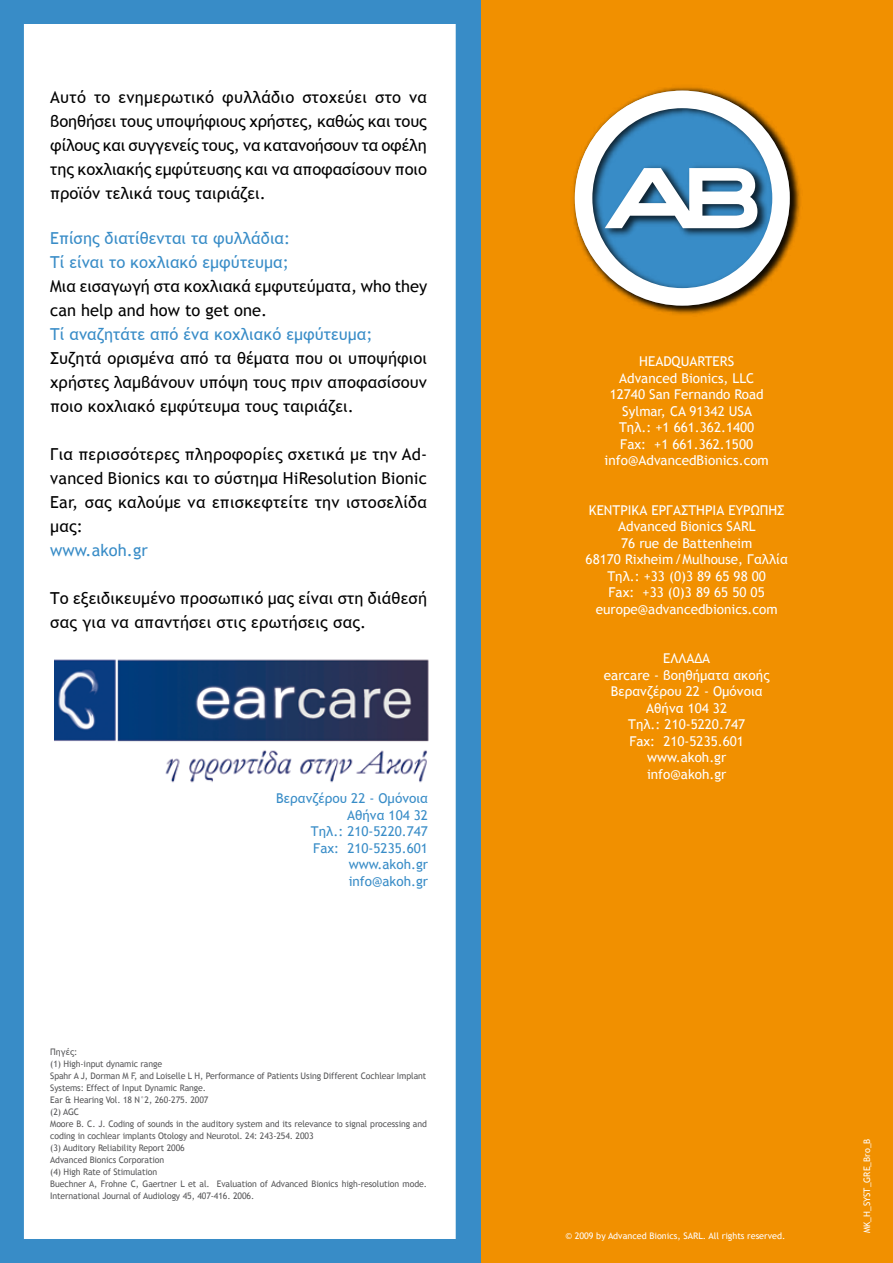
<style>
.page{position:relative;width:893px;height:1263px;background:#fff}
.page>*{position:absolute;margin:0;border:0;box-sizing:border-box;transform-origin:0 0}
.t1{font:16.5px/24px "Trebuchet MS";color:#000;text-align:justify}
.t2{font:16.5px/24px "Trebuchet MS";color:#388cc7}
.t3{font:13.5px/16.5px "Trebuchet MS";color:#fff;text-align:center}
.t4{font:13.5px/16.5px "Trebuchet MS";color:#388cc7;text-align:right}
.t5{font:9px/12px "Trebuchet MS";letter-spacing:-.01em;color:#58585a}
.t6{font:9px "Trebuchet MS";color:#fff}
</style>
<div class="page">
<div style="left:465px;top:0;width:428px;height:1263px;background:#f19000"></div>
<div style="left:0;top:0;width:480px;height:1263px;border:24px solid #388cc7"></div>
<img style="left:54px;top:659px;width:374px;height:124px">
<img style="left:573px;top:87px;width:228px;height:228px">
<svg style="left:575px;top:91px;width:215px;height:215px"></svg>
<p class="t1" style="left:50px;top:85px;width:378px">Αυτό το ενημερωτικό φυλλάδιο στοχεύει στο να βοηθήσει τους υποψήφιους χρήστες, καθώς και τους φίλους και συγγενείς τους, να κατανοήσουν τα οφέλη της κοχλιακής εμφύτευσης και να αποφασίσουν ποιο προϊόν τελικά τους ταιριάζει.</p>
<p class="t2" style="left:50px;top:226px;width:241px">Επίσης διατίθενται τα φυλλάδια:<br>Τί είναι το κοχλιακό εμφύτευμα;</p>
<p class="t1" style="left:50px;top:274px;width:378px">Μια εισαγωγή στα κοχλιακά εμφυτεύματα, who they can help and how to get one.</p>
<p class="t2" style="left:50px;top:322px;width:324px">Τί αναζητάτε από ένα κοχλιακό εμφύτευμα;</p>
<p class="t1" style="left:50px;top:346px;width:378px">Συζητά ορισμένα από τα θέματα που οι υποψήφιοι χρήστες λαμβάνουν υπόψη τους πριν αποφασίσουν ποιο κοχλιακό εμφύτευμα τους ταιριάζει.</p>
<p class="t1" style="left:50px;top:442px;width:378px">Για περισσότερες πληροφορίες σχετικά με την Ad&shy;vanced Bionics και το σύστημα HiResolution Bionic Ear, σας καλούμε να επισκεφτείτε την ιστοσελίδα μας:</p>
<p class="t2" style="left:50px;top:538px;width:99px">www.akoh.gr</p>
<p class="t1" style="left:50px;top:586px;width:378px">Το εξειδικευμένο προσωπικό μας είναι στη διάθεσή σας για να απαντήσει στις ερωτήσεις σας.</p>
<p class="t4" style="left:276px;top:790px;width:153px">Βερανζέρου 22 - Ομόνοια<br>Αθήνα 104 32<br>Tηλ.: 210-5220.747<br>Fax: 210-5235.601 www.akoh.gr info@akoh.gr</p>
<p class="t5" style="left:50px;top:1046px;width:378px">Πηγές:<br>(1) High-input dynamic range<br>Spahr A J, Dorman M F, and Loiselle L H, Performance of Patients Using Different Cochlear I mplant Systems: Effect of I nput Dynamic Range.<br>Ear &amp; Hearing Vol. 18 N°2, 260-275. 2007<br>(2) AGC<br>Moore B. C. J. Coding of sounds in the auditory system and its relevance to signal processing and coding in cochlear implants Otology and Neurotol. 24: 243-254. 2003<br>(3) Auditory Reliability Report 2006<br>Advanced Bionics Corporation<br>(4) High Rate of Stimulation<br>Buechner A, Frohne C, Gaertner L et al. Evaluation of Advanced Bionics high-resolution mode.<br>I nternational Journal of Audiology 45, 407-416. 2006.</p>
<p class="t3" style="left:639px;top:353px;width:95px">HEADQUARTERS</p>
<p class="t3" style="left:619px;top:370px;width:122px">Advanced Bionics, LLC</p>
<p class="t3" style="left:610px;top:386px;width:156px">12740 San Fernando Road</p>
<p class="t3" style="left:622px;top:403px;width:131px">Sylmar, CA 91342 USA</p>
<p class="t3" style="left:619px;top:419px;width:137px">Tηλ.: +1 661.362.1400</p>
<p class="t3" style="left:620px;top:436px;width:134px">Fax: +1 661.362.1500</p>
<p class="t3" style="left:605px;top:452px;width:166px">info@AdvancedBionics.com</p>
<p class="t3" style="left:589px;top:502px;width:79px">Κεντρικά Εργαστήρ</p>
<p class="t3" style="left:713px;top:502px;width:33px">ια Ευρώπης</p>
<p class="t3" style="left:618px;top:518px;width:138px">Advanced Bionics SARL</p>
<p class="t3" style="left:621px;top:535px;width:133px">76 rue de Battenheim</p>
<p class="t3" style="left:586px;top:551px;width:204px">68170 Rixheim/Mulhouse, Γαλλία</p>
<p class="t3" style="left:607px;top:568px;width:160px">Tηλ.: +33 (0)3 89 65 98 00</p>
<p class="t3" style="left:609px;top:584px;width:158px">Fax: +33 (0)3 89 65 50 05</p>
<p class="t3" style="left:596px;top:601px;width:183px">europe@advancedbionics.com</p>
<p class="t3" style="left:604px;top:650px;width:167px">EΛΛΑΔΑ<br>earcare - βοηθήματα ακοής<br>Βερανζέρου 22 - Ομόνοια<br>Αθήνα 104 32<br>Tηλ.: 210-5220.747<br>Fax: 210-5235.601 www.akoh.gr<br>info@akoh.gr</p>
<p class="t6" style="left:566px;top:1230px;width:221px">© 2009 by Advanced Bionics, SARL. All rights reserved.</p>
<p class="t6" style="left:862px;top:1233px;width:96px;rotate:-90deg">MK_H_SYST_GRE_Bro_B</p>
</div>
